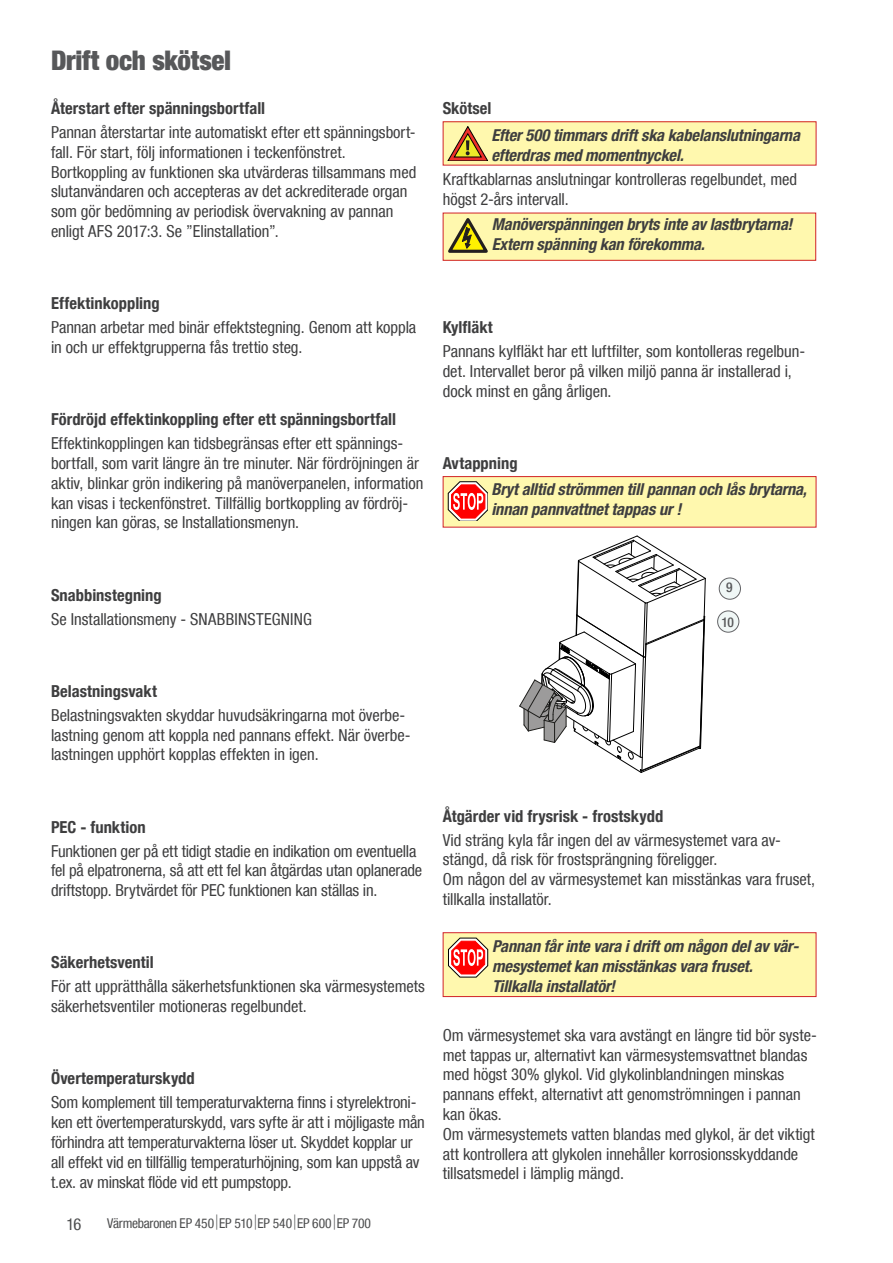
<style>
.page{position:relative;width:893px;height:1263px;background:#fff}
.page>*{position:absolute;margin:0;border:0;box-sizing:border-box;transform-origin:0 0}
.Sidorubrik{font:900 condensed 27px "Helvetica Neue LT Com";letter-spacing:-.01em;color:#57585a}
.Brödtext{font:condensed 16.5px/19.8px "Helvetica Neue LT Com";letter-spacing:-.005em;color:#3e3e3f}
.Varningsruta{font:italic 700 condensed 16.5px/19.8px "Helvetica Neue LT Com";letter-spacing:-.01em;color:#3e3e3f}
.Styckerubrik{font:700 condensed 16.5px "Helvetica Neue LT Com";color:#3e3e3f}
.t1{font:condensed 16.5px "Helvetica Neue LT Com";color:#4b4c4d}
.t2{font:condensed 13.5px "Helvetica Neue LT Com";letter-spacing:-.015em;color:#4b4c4d}
.t3{font:500 condensed 13.5px "Helvetica Neue LT Com";color:#57585a}
</style>
<div class="page">
<div style="left:443px;top:122px;width:373px;height:43px;background:#fff8ae"></div>
<svg style="left:448px;top:126px;width:40px;height:35px"></svg>
<div style="left:443px;top:121px;width:373px;height:44px;border:1px solid #d1232a"></div>
<div style="left:443px;top:213px;width:373px;height:47px;background:#fff8ae"></div>
<svg style="left:448px;top:218px;width:40px;height:35px"></svg>
<div style="left:443px;top:213px;width:373px;height:48px;border:1px solid #d1232a"></div>
<div style="left:443px;top:477px;width:373px;height:50px;background:#fff8ae"></div>
<svg style="left:448px;top:481px;width:40px;height:40px;background:#ed766a"></svg>
<div style="left:443px;top:476px;width:373px;height:51px;border:1px solid #d1232a"></div>
<svg style="left:519px;top:535px;width:187px;height:238px"></svg>
<div style="left:719px;top:578px;width:21px;height:21px;background:#f0f7f6;border-radius:50%"></div>
<div style="left:719px;top:578px;width:22px;height:22px;border:1px solid #636366;border-radius:50%"></div>
<div style="left:718px;top:611px;width:21px;height:21px;background:#f0f7f6;border-radius:50%"></div>
<div style="left:717px;top:610px;width:22px;height:22px;border:1px solid #636366;border-radius:50%"></div>
<div style="left:443px;top:933px;width:373px;height:63px;background:#fff8ae"></div>
<svg style="left:448px;top:938px;width:40px;height:39px;background:#ed7569"></svg>
<div style="left:443px;top:932px;width:373px;height:65px;border:1px solid #d1232a"></div>
<p class="Sidorubrik" style="left:51px;top:45px;width:182px">Drift och skötsel</p>
<p class="Styckerubrik" style="left:51px;top:98px;width:216px">Återstart efter spänningsbortfall</p>
<p class="Brödtext" style="left:51px;top:122px;width:367px">Pannan återstartar inte automatiskt efter ett spänningsbort&shy;fall. För start, följ informationen i teckenfönstret.<br>Bortkoppling av funktionen ska utvärderas tillsammans med slutanvändaren och accepteras av det ackrediterade organ som gör bedömning av periodisk övervakning av pannan enligt AFS 2017:3. Se ”Elinstallation”.</p>
<p class="Styckerubrik" style="left:51px;top:293px;width:110px">Effektinkoppling</p>
<p class="Brödtext" style="left:51px;top:317px;width:367px">Pannan arbetar med binär effektstegning. Genom att koppla in och ur effektgrupperna fås trettio steg.</p>
<p class="Styckerubrik" style="left:51px;top:409px;width:347px">Fördröjd effektinkoppling efter ett spänningsbortfall</p>
<p class="Brödtext" style="left:51px;top:433px;width:374px">Effektinkopplingen kan tidsbegränsas efter ett spännings&shy;bortfall, som varit längre än tre minuter. När fördröjningen är aktiv, blinkar grön indikering på manöverpanelen, information kan visas i teckenfönstret. Tillfällig bortkoppling av fördröj&shy;ningen kan göras, se Installationsmenyn.</p>
<p class="Styckerubrik" style="left:443px;top:98px;width:50px">Skötsel</p>
<p class="Varningsruta" style="left:491px;top:125px;width:310px">Efter 500 timmars drift ska kabelanslutningarna efterdras med momentnyckel.</p>
<p class="Brödtext" style="left:443px;top:169px;width:356px">Kraftkablarnas anslutningar kontrolleras regelbundet, med högst 2-års intervall.</p>
<p class="Varningsruta" style="left:492px;top:214px;width:302px">Manöverspänningen bryts inte av lastbrytarna!<br>Extern spänning kan förekomma.</p>
<p class="Styckerubrik" style="left:443px;top:317px;width:52px">Kylfläkt</p>
<p class="Brödtext" style="left:443px;top:341px;width:364px">Pannans kylfläkt har ett luftfilter, som kontolleras regelbun&shy;det. Intervallet beror på vilken miljö panna är installerad i, dock minst en gång årligen.</p>
<p class="Styckerubrik" style="left:443px;top:453px;width:76px">Avtappning</p>
<p class="Varningsruta" style="left:491px;top:480px;width:317px">Bryt alltid strömmen till pannan och lås brytarna, innan pannvattnet tappas ur !</p>
<p class="Styckerubrik" style="left:51px;top:585px;width:112px">Snabbinstegning</p>
<p class="Brödtext" style="left:51px;top:609px;width:263px">Se Installationsmeny - SNABBINSTEGNING</p>
<p class="t3" style="left:726px;top:580px;width:8px">9</p>
<p class="t3" style="left:722px;top:614px;width:14px">10</p>
<p class="Styckerubrik" style="left:51px;top:681px;width:107px">Belastningsvakt</p>
<p class="Brödtext" style="left:51px;top:705px;width:361px">Belastningsvakten skyddar huvudsäkringarna mot överbe&shy;lastning genom att koppla ned pannans effekt. När överbe&shy;lastningen upphört kopplas effekten in igen.</p>
<p class="Styckerubrik" style="left:51px;top:817px;width:96px">PEC - funktion</p>
<p class="Brödtext" style="left:51px;top:841px;width:373px">Funktionen ger på ett tidigt stadie en indikation om eventuella fel på elpatronerna, så att ett fel kan åtgärdas utan oplanerade driftstopp. Brytvärdet för PEC funktionen kan ställas in.</p>
<p class="Styckerubrik" style="left:51px;top:953px;width:104px">Säkerhetsventil</p>
<p class="Brödtext" style="left:51px;top:976px;width:375px">För att upprätthålla säkerhetsfunktionen ska värmesystemets säkerhetsventiler motioneras regelbundet.</p>
<p class="Styckerubrik" style="left:51px;top:1069px;width:145px">Övertemperaturskydd</p>
<p class="Brödtext" style="left:51px;top:1092px;width:375px">Som komplement till temperaturvakterna finns i styrelektroni&shy;ken ett övertemperaturskydd, vars syfte är att i möjligaste mån förhindra att temperaturvakterna löser ut. Skyddet kopplar ur all effekt vid en tillfällig temperaturhöjning, som kan uppstå av t.ex. av minskat flöde vid ett pumpstopp.</p>
<p class="t1" style="left:66px;top:1214px;width:17px">16</p>
<p class="t2" style="left:107px;top:1215px;width:265px">Värmebaronen EP 450 EP 510 EP 540 EP 600 EP 700</p>
<p class="Styckerubrik" style="left:443px;top:806px;width:222px">Åtgärder vid frysrisk - frostskydd</p>
<p class="Brödtext" style="left:443px;top:830px;width:374px">Vid sträng kyla får ingen del av värmesystemet vara av&shy;stängd, då risk för frostsprängning föreligger.<br>Om någon del av värmesystemet kan misstänkas vara fruset, tillkalla installatör.</p>
<p class="Varningsruta" style="left:492px;top:937px;width:308px">Pannan får inte vara i drift om någon del av vär&shy;mesystemet kan misstänkas vara fruset.<br>Tillkalla installatör!</p>
<p class="Brödtext" style="left:443px;top:1025px;width:376px">Om värmesystemet ska vara avstängt en längre tid bör syste&shy;met tappas ur, alternativt kan värmesystemsvattnet blandas med högst 30% glykol. Vid glykolinblandningen minskas pannans effekt, alternativt att genomströmningen i pannan kan ökas.<br>Om värmesystemets vatten blandas med glykol, är det viktigt att kontrollera att glykolen innehåller korrosionsskyddande tillsatsmedel i lämplig mängd.</p>
</div>
